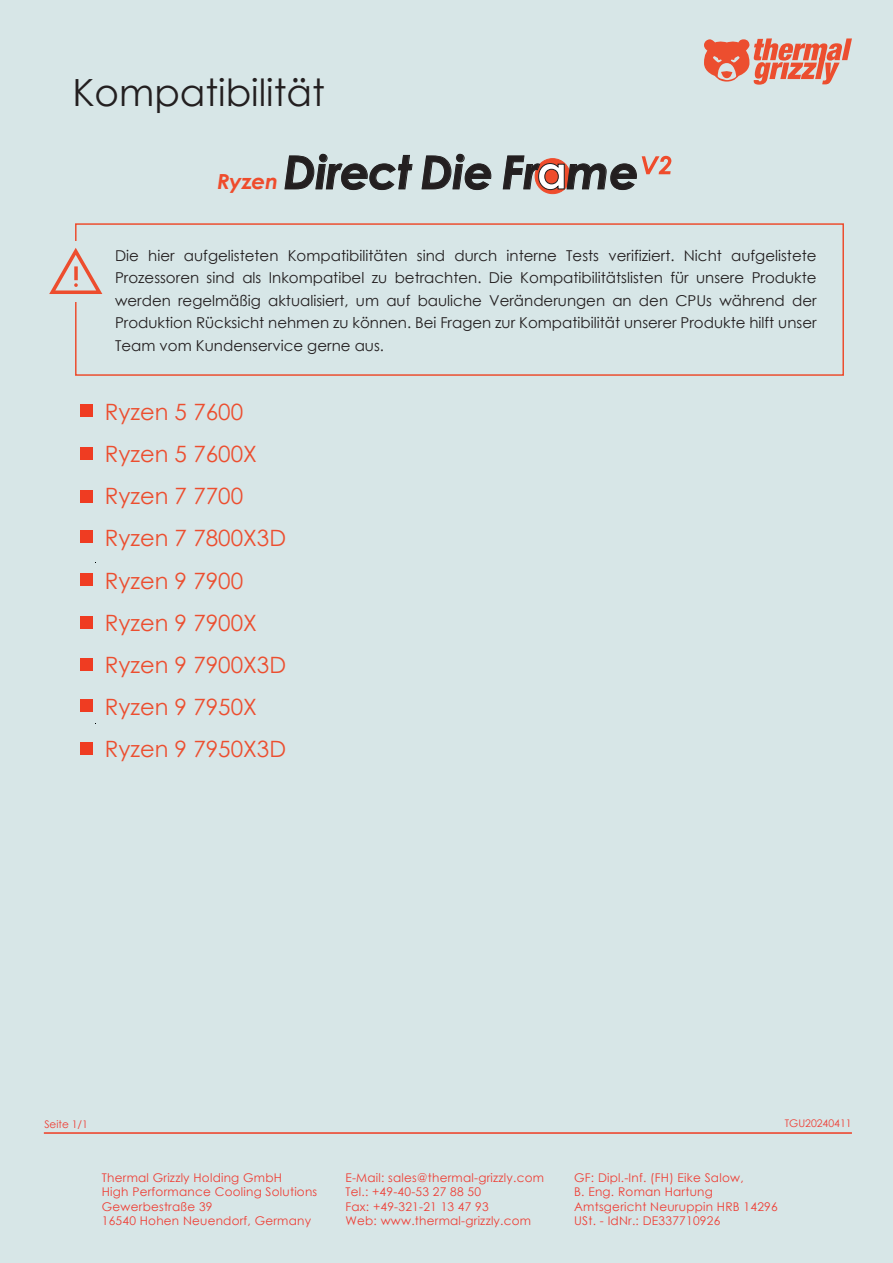
<style>
.page{position:relative;width:893px;height:1263px;background:#d7e6e7}
.page>*{position:absolute;margin:0;border:0;box-sizing:border-box;transform-origin:0 0}
.t1{font:italic 700 46.05px "Century Gothic";color:#231f20}
.t2{font:37.5px "Century Gothic";color:#231f20}
.t3{font:22.5px/42px "Century Gothic";color:#ec4e2f}
.t4{font:15px/22.5px "Century Gothic";color:#231f20;text-align:justify}
.t5{font:12px/14.4px "Century Gothic";letter-spacing:.02em;color:#ee3e35}
.t6{font:10.5px "Century Gothic";color:#ee3e35}
.s1{font-size:20.85px;color:#ef4c2c}
</style>
<div class="page">
<svg style="left:704px;top:38px;width:148px;height:47px"></svg>
<hr style="left:44px;top:1132px;width:808px;height:2px;background:#ef3c22">
<div style="left:535px;top:158px;width:35px;height:36px;background:#ef4c2c;border:1px solid #ef4c2c;border-radius:50%"></div>
<svg style="left:285px;top:154px;width:127px;height:36px"></svg>
<svg style="left:422px;top:154px;width:69px;height:36px"></svg>
<svg style="left:503px;top:156px;width:168px;height:34px"></svg>
<div style="left:81px;top:404px;width:12px;height:12px;background:#ef3c22"></div>
<div style="left:81px;top:447px;width:12px;height:12px;background:#ef3c22"></div>
<div style="left:81px;top:490px;width:12px;height:12px;background:#ef3c22"></div>
<div style="left:81px;top:531px;width:12px;height:12px;background:#ef3c22"></div>
<div style="left:81px;top:573px;width:12px;height:12px;background:#ef3c22"></div>
<div style="left:81px;top:616px;width:12px;height:12px;background:#ef3c22"></div>
<div style="left:81px;top:658px;width:12px;height:12px;background:#ef3c22"></div>
<div style="left:81px;top:699px;width:12px;height:12px;background:#ef3c22"></div>
<div style="left:81px;top:742px;width:12px;height:12px;background:#ef3c22"></div>
<div style="left:75px;top:223px;width:769px;height:153px;border:2px solid #ec4e2f"></div>
<div style="left:49px;top:241px;width:53px;height:60px;background:#d7e6e7"></div>
<svg style="left:49px;top:248px;width:53px;height:46px"></svg>
<h2 class="t2" style="left:72px;top:66px;width:254px">Kompatibilität</h2>
<h1 class="t1" style="left:217px;top:137px;width:423px"><span class="s1">Ryzen</span> Direct Die Fr me</h1>
<p class="t4" style="left:115px;top:244px;width:703px">Die hier aufgelisteten Kompatibilitäten sind durch interne Tests verifiziert. Nicht aufgelistete Prozessoren sind als Inkompatibel zu betrachten. Die Kompatibilitätslisten für unsere Produkte werden regelmäßig aktualisiert, um auf bauliche Veränderungen an den CPUs während der Produktion Rücksicht nehmen zu können. Bei Fragen zur Kompatibilität unserer Produkte hilft unser Team vom Kundenservice gerne aus.</p>
<h3 class="t3" style="left:105px;top:391px;width:183px">Ryzen 5 7600<br>Ryzen 5 7600X<br>Ryzen 7 7700<br>Ryzen 7 7800X3D<br>Ryzen 9 7900<br>Ryzen 9 7900X<br>Ryzen 9 7900X3D<br>Ryzen 9 7950X<br>Ryzen 9 7950X3D</h3>
<p class="t6" style="left:44px;top:1116px;width:45px">Seite 1/1</p>
<p class="t6" style="left:785px;top:1116px;width:69px">TGU20240411</p>
<p class="t5" style="left:345px;top:1170px;width:200px">E-Mail: sales@thermal-grizzly.com<br>Tel.: +49-40-53 27 88 50<br>Fax: +49-321-21 13 47 93<br>Web: www.thermal-grizzly.com</p>
<p class="t5" style="left:102px;top:1170px;width:217px">Thermal Grizzly Holding GmbH<br>High Performance Cooling Solutions<br>Gewerbestraße 39<br>16540 Hohen Neuendorf, Germany</p>
<p class="t5" style="left:574px;top:1170px;width:205px">GF: Dipl.-Inf. (FH) Eike Salow,<br>B. Eng. Roman Hartung<br>Amtsgericht Neuruppin HRB 14296<br>USt. - IdNr.: DE337710926</p>
</div>
